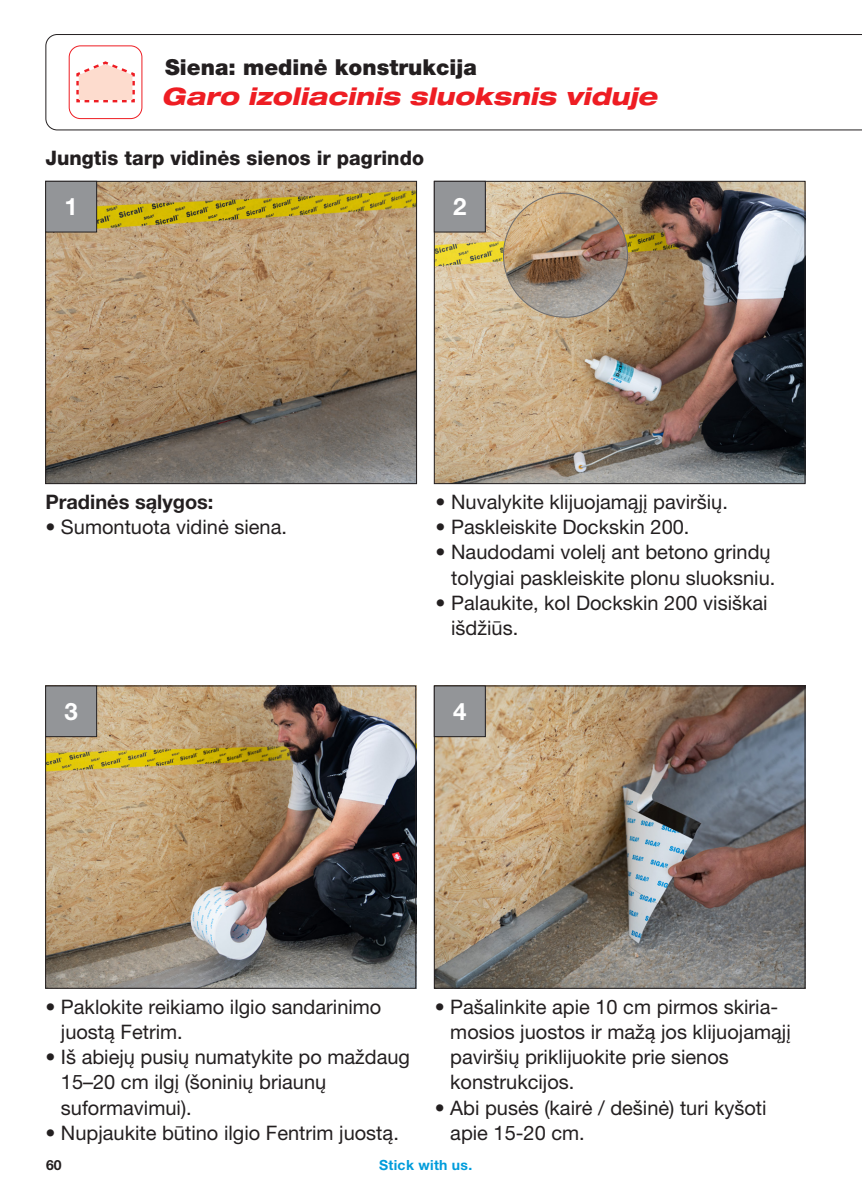
<style>
.page{position:relative;width:862px;height:1191px;background:#fff}
.page>*{position:absolute;margin:0;border:0;box-sizing:border-box;transform-origin:0 0}
.t1{font:italic 800 expanded 24px "Helvetica Neue LT Pro";letter-spacing:.005em;color:#ee1d23}
.t2{font:700 24px "Helvetica Neue LT Pro";color:#fff}
.t3{font:900 22px "Helvetica Neue LT Pro";letter-spacing:.005em;color:#231f20}
.t4{font:20px/25.2px "Helvetica Neue LT Pro";color:#231f20}
.t5{font:800 20px "Helvetica Neue LT Pro";letter-spacing:.005em;color:#231f20}
.t6{font:700 20px "Helvetica Neue LT Pro";color:#231f20}
.t7{font:700 14px "Helvetica Neue LT Pro";letter-spacing:.025em;color:#009cdb}
.t8{font:700 14px "Helvetica Neue LT Pro";color:#231f20}
</style>
<div class="page">
<svg style="left:45px;top:34px;width:817px;height:96px"></svg>
<svg style="left:75px;top:60px;width:61px;height:44px"></svg>
<div style="left:69px;top:45px;width:73px;height:74px;border:1px solid #ee1d23;border-radius:11px"></div>
<img style="left:436px;top:183px;width:367px;height:299px">
<div style="left:434px;top:181px;width:371px;height:303px;border:1px solid #231f20"></div>
<img style="left:47px;top:183px;width:368px;height:299px">
<div style="left:45px;top:181px;width:372px;height:303px;border:1px solid #231f20"></div>
<div style="left:46px;top:181px;width:51px;height:51px;background:#939598"></div>
<div style="left:45px;top:181px;width:52px;height:51px;border:1px solid #231f20"></div>
<img style="left:47px;top:687px;width:367px;height:299px">
<div style="left:45px;top:685px;width:371px;height:303px;border:1px solid #231f20"></div>
<div style="left:46px;top:686px;width:51px;height:50px;background:#939598"></div>
<div style="left:45px;top:685px;width:52px;height:52px;border:1px solid #231f20"></div>
<img style="left:436px;top:687px;width:367px;height:299px">
<div style="left:434px;top:685px;width:371px;height:303px;border:1px solid #231f20"></div>
<div style="left:434px;top:686px;width:51px;height:50px;background:#939598"></div>
<div style="left:434px;top:685px;width:51px;height:52px;border:1px solid #231f20"></div>
<img style="left:503px;top:193px;width:124px;height:124px;border-radius:62px">
<div style="left:434px;top:181px;width:51px;height:51px;background:#939598"></div>
<div style="left:434px;top:181px;width:51px;height:51px;border:1px solid #231f20"></div>
<p class="t3" style="left:165px;top:54px;width:313px">Siena: medinė konstrukcija</p>
<p class="t1" style="left:162px;top:81px;width:497px">Garo izoliacinis sluoksnis viduje</p>
<p class="t5" style="left:45px;top:145px;width:380px">Jungtis tarp vidinės sienos ir pagrindo</p>
<p class="t2" style="left:64px;top:192px;width:15px">1</p>
<p class="t2" style="left:453px;top:192px;width:15px">2</p>
<p class="t6" style="left:45px;top:489px;width:170px">Pradinės sąlygos:</p>
<p class="t4" style="left:45px;top:514px;width:243px">• Sumontuota vidinė siena.</p>
<p class="t4" style="left:436px;top:489px;width:294px">• Nuvalykite klijuojamąjį paviršių.</p>
<p class="t4" style="left:436px;top:514px;width:255px">• Paskleiskite Dockskin 200.</p>
<p class="t4" style="left:436px;top:539px;width:341px;text-align:right">• Naudodami volelį ant betono grindų tolygiai paskleiskite plonu sluoksniu.</p>
<p class="t4" style="left:451px;top:590px;width:318px;text-indent:-16px">• Palaukite, kol Dockskin 200 visiškai išdžiūs.</p>
<p class="t2" style="left:64px;top:696px;width:15px">3</p>
<p class="t2" style="left:453px;top:696px;width:15px">4</p>
<p class="t4" style="left:61px;top:993px;width:322px;text-indent:-16px">• Paklokite reikiamo ilgio sandarinimo juostą Fetrim.</p>
<p class="t4" style="left:61px;top:1044px;width:350px;text-indent:-16px">• Iš abiejų pusių numatykite po maždaug<br>15–20 cm ilgį (šoninių briaunų suformavimui).</p>
<p class="t4" style="left:45px;top:1119px;width:355px">• Nupjaukite būtino ilgio Fentrim juostą.</p>
<p class="t4" style="left:450px;top:993px;width:342px;text-indent:-16px">• Pašalinkite apie 10 cm pirmos skiria&shy;mosios juostos ir mažą jos klijuojamąjį paviršių priklijuokite prie sienos konstrukcijos.</p>
<p class="t4" style="left:450px;top:1094px;width:318px;text-indent:-16px">• Abi pusės (kairė / dešinė) turi kyšoti apie 15-20 cm.</p>
<p class="t8" style="left:46px;top:1156px;width:17px">60</p>
<p class="t7" style="left:379px;top:1156px;width:95px">Stick with us.</p>
</div>
